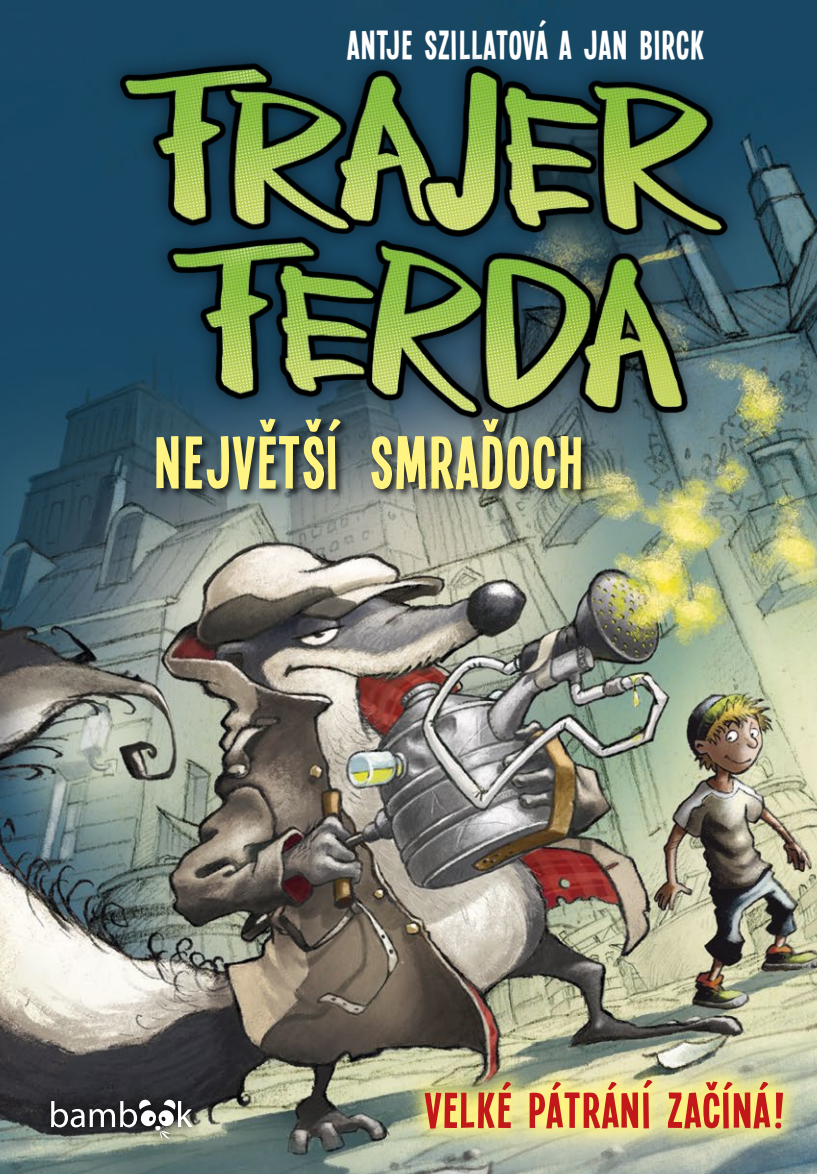
<style>
.page{position:relative;width:817px;height:1174px;background:#fff}
.page>*{position:absolute;margin:0;border:0;box-sizing:border-box;transform-origin:0 0}
.t1{font:80px "Single Sleeve";letter-spacing:.04em;color:#fff481}
.t2{font:54px "Single Sleeve";letter-spacing:.04em;color:#c21819;scale:1.11 1}
.t3{font:44px "Single Sleeve";letter-spacing:.03em;color:#fff}
</style>
<div class="page">
<img style="left:0;top:0;width:816px;height:1174px">
<img style="left:21px;top:50px;width:795px;height:174px">
<img style="left:21px;top:224px;width:795px;height:206px">
<div style="left:154px;top:417px;width:437px;height:83px;background:#000;opacity:.75"></div>
<svg style="left:259px;top:418px;width:16px;height:14px"></svg>
<svg style="left:305px;top:418px;width:16px;height:14px"></svg>
<svg style="left:482px;top:418px;width:16px;height:14px"></svg>
<svg style="left:39px;top:1088px;width:164px;height:61px;background:#5f645e"></svg>
<svg style="left:51px;top:1099px;width:142px;height:40px"></svg>
<svg style="left:402px;top:1058px;width:401px;height:92px;background:#d4d292"></svg>
<svg style="left:705px;top:1081px;width:12px;height:9px"></svg>
<p class="t3" style="left:347px;top:20px;width:357px">ANTJE SZILLATOVÁ A JAN BIRCK</p>
<h1 class="t1" style="left:154px;top:417px;width:429px">NEJVETS´I SMRADOCH</h1>
<p class="t2" style="left:425px;top:1079px;width:324px">VELKE´ PA´TRA´NÍ ZAC´INA´!</p>
</div>
